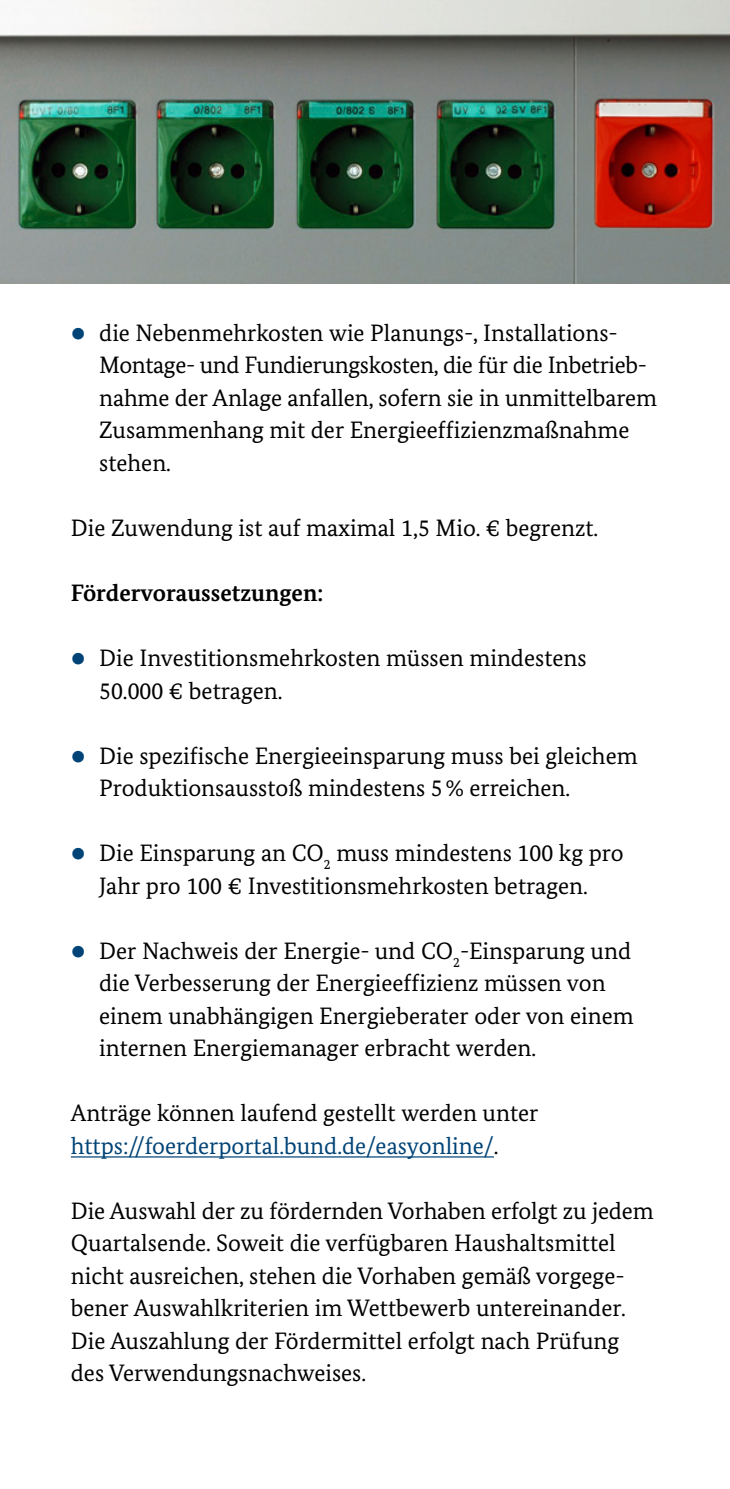
<style>
.page{position:relative;width:730px;height:1489px;background:#fff}
.page>*{position:absolute;margin:0;border:0;box-sizing:border-box;transform-origin:0 0}
.t1{font:23.75px/32.5px "Bundes Serif";color:#000}
.t2{font:23.75px/32.5px "Bundes Serif";color:#004376}
.t3{font:700 23.75px "Bundes Serif";color:#000}
.s1{color:#000}
</style>
<div class="page">
<hr style="left:71px;top:1156px;width:423px;height:1px;background:#004376">
<img style="left:0;top:0;width:730px;height:283px">
<p class="t1" style="left:99px;top:316px;width:559px">die Nebenmehrkosten wie Planungs-, Installations-Montage- und Fundierungskosten, die für die Inbetrieb&shy;nahme der Anlage anfallen, sofern sie in unmittelbarem Zusammenhang mit der Energieeffizienzmaßnahme stehen.</p>
<p class="t1" style="left:71px;top:511px;width:529px">Die Zuwendung ist auf maximal 1,5 Mio. € begrenzt.</p>
<p class="t3" style="left:71px;top:578px;width:254px">Fördervoraussetzungen:</p>
<p class="t1" style="left:99px;top:641px;width:489px">Die Investitionsmehrkosten müssen mindestens<br>50.000 € betragen.</p>
<p class="t1" style="left:99px;top:739px;width:540px">Die spezifische Energieeinsparung muss bei gleichem<br>Produktionsausstoß mindestens 5% erreichen.</p>
<p class="t1" style="left:99px;top:836px;width:526px">Die Einsparung an CO<sub>2</sub> muss mindestens 100 kg pro<br>Jahr pro 100 € Investitionsmehrkosten betragen.</p>
<p class="t1" style="left:99px;top:934px;width:536px">Der Nachweis der Energie- und CO<sub>2</sub>-Einsparung und die Verbesserung der Energieeffizienz müssen von einem unabhängigen Energieberater oder von einem internen Energiemanager erbracht werden.</p>
<p class="t2" style="left:71px;top:1096px;width:469px"><span class="s1">Anträge können laufend gestellt werden unter </span>https://foerderportal.bund.de/easyonline/<span class="s1">.</span></p>
<p class="t1" style="left:71px;top:1194px;width:584px">Die Auswahl der zu fördernden Vorhaben erfolgt zu jedem Quartalsende. Soweit die verfügbaren Haushaltsmittel nicht ausreichen, stehen die Vorhaben gemäß vorgege&shy;bener Auswahlkriterien im Wettbewerb untereinander.<br>Die Auszahlung der Fördermittel erfolgt nach Prüfung des Verwendungsnachweises.</p>
</div>
